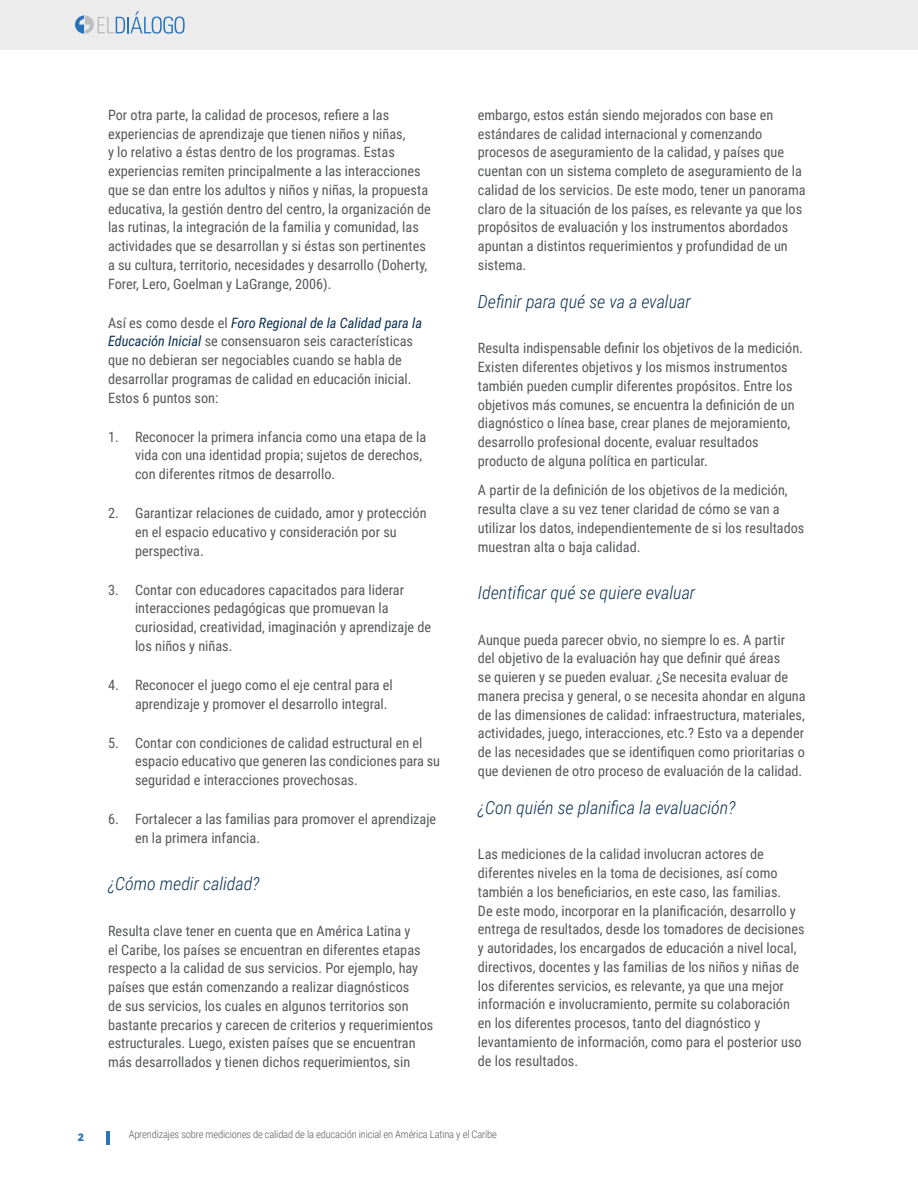
<style>
.page{position:relative;width:918px;height:1188px;background:#fff}
.page>*{position:absolute;margin:0;border:0;box-sizing:border-box;transform-origin:0 0}
.Content_-_Subhead_2{font:italic 300 18px "Roboto Condensed";color:#0c3151}
.Content_-_Subhead_2-2{font:14.25px/18.8px "Roboto Condensed";color:#57585a}
.Content_-_Body_text{font:14.25px/18.8px "Roboto Condensed";color:#57585a}
.t1{font:300 10.5px "Roboto Condensed";letter-spacing:-.015em;color:#57585a}
.t2{font:800 10.5px "Open Sans";color:#2873ba}
.s1{font-style:italic;color:#0c3151}
</style>
<div class="page">
<div style="left:0;top:0;width:918px;height:50px;background:#ececed"></div>
<hr style="left:106px;top:1131px;width:3px;height:14px;background:#2873ba">
<svg style="left:75px;top:11px;width:110px;height:23px"></svg>
<p class="t2" style="left:78px;top:1129px;width:8px">2</p>
<p class="Content_-_Body_text" style="left:108px;top:105px;width:324px">Por otra parte, la calidad de procesos, refiere a las experiencias de aprendizaje que tienen niños y niñas,<br>y lo relativo a éstas dentro de los programas. Estas experiencias remiten principalmente a las interacciones que se dan entre los adultos y niños y niñas, la propuesta educativa, la gestión dentro del centro, la organización de las rutinas, la integración de la familia y comunidad, las actividades que se desarrollan y si éstas son pertinentes a su cultura, territorio, necesidades y desarrollo (Doherty, Forer, Lero, Goelman y LaGrange, 2006).</p>
<p class="Content_-_Body_text" style="left:108px;top:313px;width:316px">Así es como desde el <span class="s1">Foro Regional de la Calidad para la Educación Inicial</span> se consensuaron seis características que no debieran ser negociables cuando se habla de desarrollar programas de calidad en educación inicial.<br>Estos 6 puntos son:</p>
<p class="Content_-_Subhead_2-2" style="left:135px;top:427px;width:293px;text-indent:-27px">1. Reconocer la primera infancia como una etapa de la vida con una identidad propia; sujetos de derechos, con diferentes ritmos de desarrollo.</p>
<p class="Content_-_Subhead_2-2" style="left:135px;top:503px;width:293px;text-indent:-27px">2. Garantizar relaciones de cuidado, amor y protección en el espacio educativo y consideración por su perspectiva.</p>
<p class="Content_-_Subhead_2-2" style="left:135px;top:580px;width:298px;text-indent:-27px">3. Contar con educadores capacitados para liderar interacciones pedagógicas que promuevan la curiosidad, creatividad, imaginación y aprendizaje de los niños y niñas.</p>
<p class="Content_-_Subhead_2-2" style="left:135px;top:675px;width:259px;text-indent:-27px">4. Reconocer el juego como el eje central para el aprendizaje y promover el desarrollo integral.</p>
<p class="Content_-_Subhead_2-2" style="left:135px;top:733px;width:307px;text-indent:-27px">5. Contar con condiciones de calidad estructural en el espacio educativo que generen las condiciones para su seguridad e interacciones provechosas.</p>
<p class="Content_-_Subhead_2-2" style="left:135px;top:809px;width:303px;text-indent:-27px">6. Fortalecer a las familias para promover el aprendizaje en la primera infancia.</p>
<p class="Content_-_Subhead_2" style="left:108px;top:871px;width:153px">¿Cómo medir calidad?</p>
<p class="Content_-_Subhead_2-2" style="left:108px;top:921px;width:327px">Resulta clave tener en cuenta que en América Latina y<br>el Caribe, los países se encuentran en diferentes etapas respecto a la calidad de sus servicios. Por ejemplo, hay países que están comenzando a realizar diagnósticos<br>de sus servicios, los cuales en algunos territorios son bastante precarios y carecen de criterios y requerimientos estructurales. Luego, existen países que se encuentran más desarrollados y tienen dichos requerimientos, sin</p>
<p class="Content_-_Subhead_2-2" style="left:478px;top:105px;width:329px">embargo, estos están siendo mejorados con base en estándares de calidad internacional y comenzando procesos de aseguramiento de la calidad, y países que cuentan con un sistema completo de aseguramiento de la calidad de los servicios. De este modo, tener un panorama claro de la situación de los países, es relevante ya que los propósitos de evaluación y los instrumentos abordados apuntan a distintos requerimientos y profundidad de un sistema.</p>
<p class="Content_-_Subhead_2" style="left:478px;top:289px;width:215px">Definir para qué se va a evaluar</p>
<p class="Content_-_Subhead_2-2" style="left:478px;top:338px;width:327px">Resulta indispensable definir los objetivos de la medición.<br>Existen diferentes objetivos y los mismos instrumentos también pueden cumplir diferentes propósitos. Entre los objetivos más comunes, se encuentra la definición de un diagnóstico o línea base, crear planes de mejoramiento, desarrollo profesional docente, evaluar resultados producto de alguna política en particular.</p>
<p class="Content_-_Body_text" style="left:478px;top:480px;width:328px">A partir de la definición de los objetivos de la medición, resulta clave a su vez tener claridad de cómo se van a utilizar los datos, independientemente de si los resultados muestran alta o baja calidad.</p>
<p class="Content_-_Subhead_2" style="left:478px;top:580px;width:219px">Identificar qué se quiere evaluar</p>
<p class="Content_-_Subhead_2-2" style="left:478px;top:630px;width:329px">Aunque pueda parecer obvio, no siempre lo es. A partir<br>del objetivo de la evaluación hay que definir qué áreas<br>se quieren y se pueden evaluar. ¿Se necesita evaluar de manera precisa y general, o se necesita ahondar en alguna de las dimensiones de calidad: infraestructura, materiales, actividades, juego, interacciones, etc.? Esto va a depender de las necesidades que se identifiquen como prioritarias o que devienen de otro proceso de evaluación de la calidad.</p>
<p class="Content_-_Subhead_2" style="left:478px;top:795px;width:259px">¿Con quién se planifica la evaluación?</p>
<p class="Content_-_Subhead_2-2" style="left:478px;top:844px;width:328px">Las mediciones de la calidad involucran actores de diferentes niveles en la toma de decisiones, así como también a los beneficiarios, en este caso, las familias.<br>De este modo, incorporar en la planificación, desarrollo y entrega de resultados, desde los tomadores de decisiones y autoridades, los encargados de educación a nivel local, directivos, docentes y las familias de los niños y niñas de los diferentes servicios, es relevante, ya que una mejor información e involucramiento, permite su colaboración en los diferentes procesos, tanto del diagnóstico y levantamiento de información, como para el posterior uso de los resultados.</p>
<p class="t1" style="left:129px;top:1127px;width:370px">Aprendizajes sobre mediciones de calidad de la educación inicial en América Latina y el Caribe</p>
</div>
